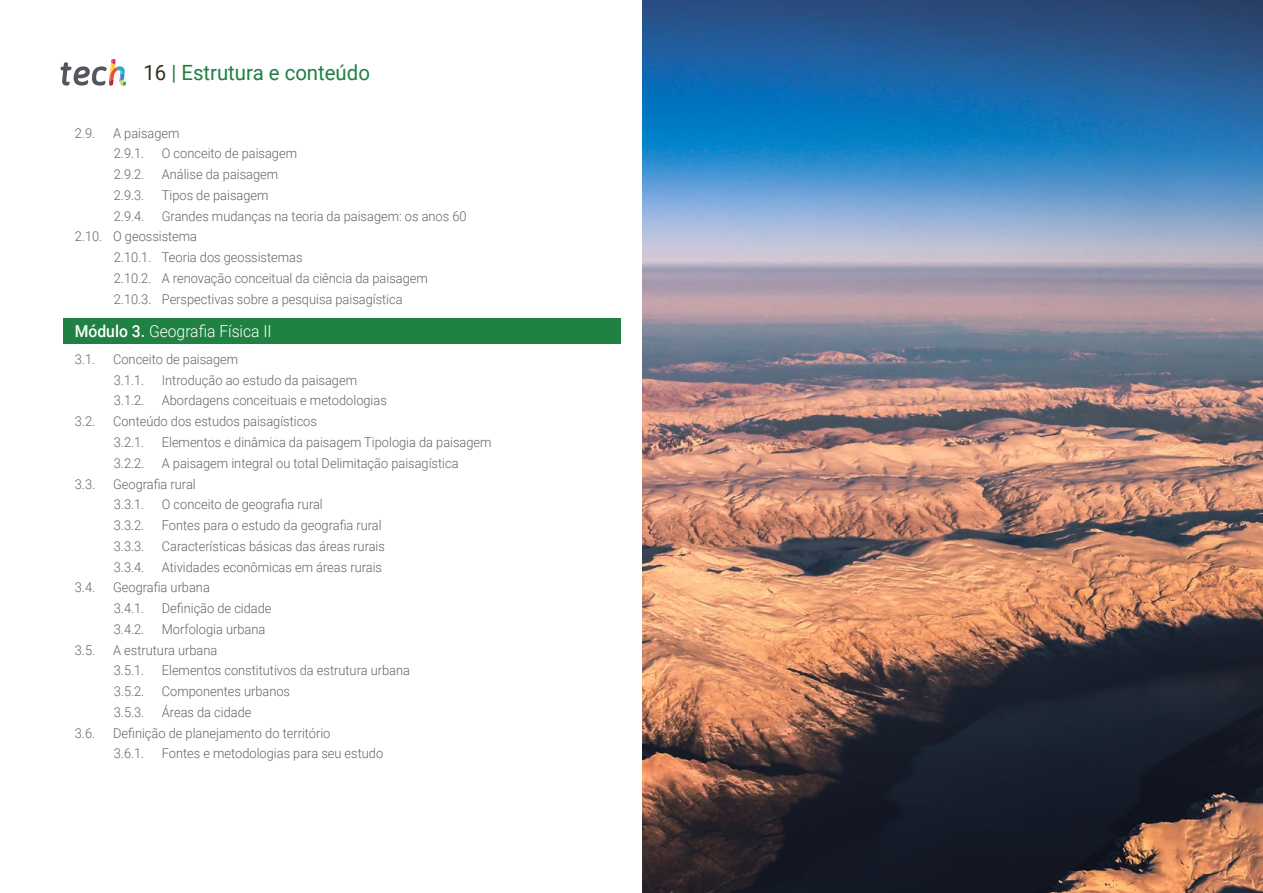
<style>
.page{position:relative;width:1263px;height:893px;background:#fff}
.page>*{position:absolute;margin:0;border:0;box-sizing:border-box;transform-origin:0 0}
.t1{font:21px "Roboto";color:#208041}
.t2{font:300 16.5px "Roboto";color:#fff;scale:.95 1}
.t3{font:300 13.5px/20.7px "Roboto";color:#61646a;scale:.95 1}
.s1{color:#312e20}
.s2{font-weight:500}
</style>
<div class="page">
<div style="left:64px;top:318px;width:557px;height:25px;background:#1f8142"></div>
<svg style="left:61px;top:59px;width:65px;height:27px"></svg>
<img style="left:642px;top:0;width:621px;height:893px">
<h1 class="t1" style="left:144px;top:57px;width:228px"><span class="s1">16</span> | Estrutura e conteúdo</h1>
<p class="t3" style="left:75px;top:122px;width:23px">2.9.</p>
<p class="t3" style="left:113px;top:122px;width:71px">A paisagem<br>2.9.1.</p>
<p class="t3" style="left:162px;top:143px;width:144px">O conceito de paisagem</p>
<p class="t3" style="left:114px;top:164px;width:34px">2.9.2.</p>
<p class="t3" style="left:162px;top:164px;width:124px">Análise da paisagem</p>
<p class="t3" style="left:114px;top:184px;width:34px">2.9.3.</p>
<p class="t3" style="left:162px;top:184px;width:114px">Tipos de paisagem</p>
<p class="t3" style="left:114px;top:205px;width:34px">2.9.4.</p>
<p class="t3" style="left:162px;top:205px;width:322px">Grandes mudanças na teoria da paisagem: os anos 60</p>
<p class="t3" style="left:75px;top:226px;width:130px">2.10. O geossistema</p>
<p class="t3" style="left:114px;top:247px;width:200px">2.10.1. Teoria dos geossistemas</p>
<p class="t3" style="left:114px;top:267px;width:332px">2.10.2. A renovação conceitual da ciência da paisagem</p>
<p class="t3" style="left:114px;top:288px;width:305px">2.10.3. Perspectivas sobre a pesquisa paisagística</p>
<p class="t2" style="left:75px;top:319px;width:209px"><span class="s2">Módulo 3.</span> Geografia Física II</p>
<p class="t3" style="left:75px;top:348px;width:23px">3.1.</p>
<p class="t3" style="left:113px;top:348px;width:133px">Conceito de paisagem<br>3.1.1.</p>
<p class="t3" style="left:162px;top:369px;width:207px">Introdução ao estudo da paisagem</p>
<p class="t3" style="left:114px;top:390px;width:34px">3.1.2.</p>
<p class="t3" style="left:162px;top:390px;width:238px">Abordagens conceituais e metodologias</p>
<p class="t3" style="left:75px;top:411px;width:23px">3.2.</p>
<p class="t3" style="left:113px;top:411px;width:216px">Conteúdo dos estudos paisagísticos<br>3.2.1.</p>
<p class="t3" style="left:162px;top:431px;width:349px">Elementos e dinâmica da paisagem Tipologia da paisagem</p>
<p class="t3" style="left:114px;top:452px;width:34px">3.2.2.</p>
<p class="t3" style="left:162px;top:452px;width:314px">A paisagem integral ou total Delimitação paisagística</p>
<p class="t3" style="left:75px;top:473px;width:23px">3.3.</p>
<p class="t3" style="left:113px;top:473px;width:89px">Geografia rural<br>3.3.1.</p>
<p class="t3" style="left:162px;top:494px;width:171px">O conceito de geografia rural</p>
<p class="t3" style="left:114px;top:514px;width:34px">3.3.2.</p>
<p class="t3" style="left:162px;top:514px;width:233px">Fontes para o estudo da geografia rural</p>
<p class="t3" style="left:114px;top:535px;width:34px">3.3.3.</p>
<p class="t3" style="left:162px;top:535px;width:236px">Características básicas das áreas rurais</p>
<p class="t3" style="left:114px;top:556px;width:34px">3.3.4.</p>
<p class="t3" style="left:162px;top:556px;width:233px">Atividades econômicas em áreas rurais</p>
<p class="t3" style="left:75px;top:577px;width:23px">3.4.</p>
<p class="t3" style="left:113px;top:577px;width:103px">Geografia urbana<br>3.4.1.</p>
<p class="t3" style="left:162px;top:597px;width:117px">Definição de cidade</p>
<p class="t3" style="left:114px;top:618px;width:34px">3.4.2.</p>
<p class="t3" style="left:162px;top:618px;width:110px">Morfologia urbana</p>
<p class="t3" style="left:75px;top:639px;width:23px">3.5.</p>
<p class="t3" style="left:113px;top:639px;width:111px">A estrutura urbana<br>3.5.1.</p>
<p class="t3" style="left:162px;top:660px;width:263px">Elementos constitutivos da estrutura urbana</p>
<p class="t3" style="left:114px;top:680px;width:34px">3.5.2.</p>
<p class="t3" style="left:162px;top:680px;width:137px">Componentes urbanos</p>
<p class="t3" style="left:114px;top:701px;width:34px">3.5.3.</p>
<p class="t3" style="left:162px;top:701px;width:96px">Áreas da cidade</p>
<p class="t3" style="left:75px;top:722px;width:23px">3.6.</p>
<p class="t3" style="left:113px;top:722px;width:230px">Definição de planejamento do território<br>3.6.1.</p>
<p class="t3" style="left:162px;top:743px;width:234px">Fontes e metodologias para seu estudo</p>
</div>
